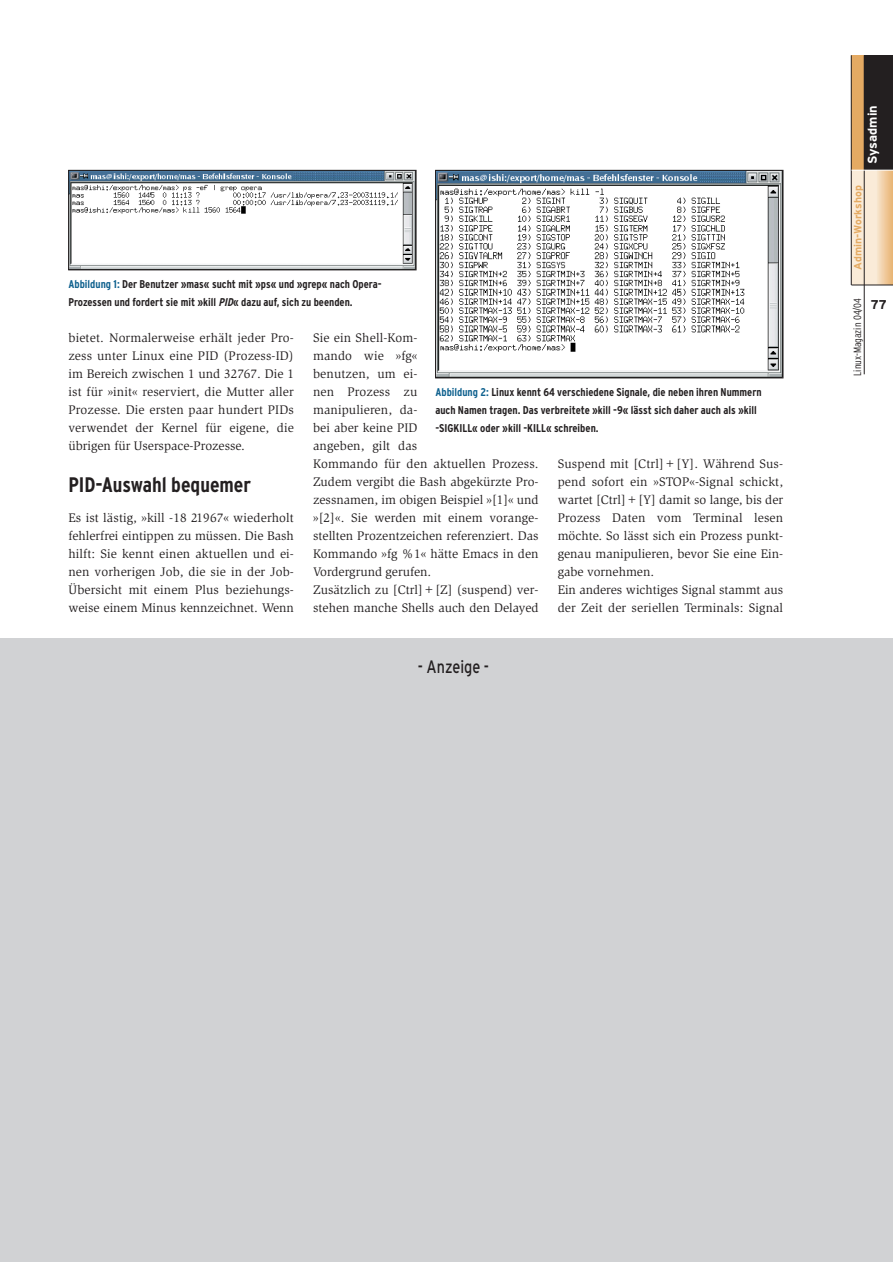
<style>
.page{position:relative;width:893px;height:1262px;background:#fff}
.page>*{position:absolute;margin:0;border:0;box-sizing:border-box;transform-origin:0 0}
.t1{font:700 condensed 21px "Interstate";color:#231f20}
.t2{font:18px "Interstate";color:#231f20;scale:.8 1}
.t3{font:12.75px/18px "Slimbach";color:#231f20;text-align:justify}
.t4{font:700 12.75px "Interstate";color:#fff}
.t5{font:700 12.75px "Interstate";color:#231f20}
.t6{font:700 condensed 11.25px/18px "Interstate";color:#231f20}
.t7{font:300 condensed 10.5px "Interstate";color:#231f20}
.t8{font:700 10.5px "Interstate";color:#e4aa63}
.s1{color:#0f618e}
.s2{font-style:italic}
</style>
<div class="page">
<div style="left:851px;top:55px;width:41px;height:230px;background:#e4aa63"></div>
<div style="left:864px;top:55px;width:28px;height:115px;background:#231f20"></div>
<div style="left:851px;top:170px;width:25px;height:115px;background:#faebd8"></div>
<svg style="left:876px;top:171px;width:16px;height:114px;background:#f0cea4"></svg>
<hr style="left:851px;top:55px;width:1px;height:230px;background:#231f20">
<hr style="left:863px;top:55px;width:1px;height:319px;background:#231f20">
<hr style="left:851px;top:170px;width:41px;height:1px;background:#fff">
<hr style="left:851px;top:285px;width:41px;height:1px;background:#231f20">
<img style="left:70px;top:172px;width:344px;height:96px">
<div style="left:68px;top:170px;width:348px;height:100px;border:1px solid #231f20"></div>
<img style="left:437px;top:172px;width:344px;height:204px">
<div style="left:435px;top:170px;width:348px;height:208px;border:1px solid #231f20"></div>
<div style="left:0;top:638px;width:892px;height:623px;background:#d1d2d4"></div>
<p class="t6" style="left:68px;top:276px;width:314px"><span class="s1">Abbildung 1:</span> Der Benutzer »mas« sucht mit »ps« und »grep« nach Opera-<br>Prozessen und fordert sie mit »kill <span class="s2">PID</span>« dazu auf, sich zu beenden.</p>
<p class="t3" style="left:68px;top:330px;width:227px">bietet. Normalerweise erhält jeder Pro&shy;zess unter Linux eine PID (Prozess-ID) im Bereich zwischen 1 und 32767. Die 1 ist für »init« reserviert, die Mutter aller Prozesse. Die ersten paar hundert PIDs verwendet der Kernel für eigene, die übrigen für Userspace-Prozesse.</p>
<h1 class="t1" style="left:68px;top:477px;width:184px">PID-Auswahl bequemer</h1>
<p class="t3" style="left:68px;top:510px;width:227px">Es ist lästig, »kill -18 21967« wiederholt fehlerfrei eintippen zu müssen. Die Bash hilft: Sie kennt einen aktuellen und ei&shy;nen vorherigen Job, die sie in der Job-Übersicht mit einem Plus beziehungs&shy;weise einem Minus kennzeichnet. Wenn</p>
<p class="t3" style="left:313px;top:330px;width:227px;text-align:left">Sie ein Shell-Kom-<br>mando wie »fg«<br>benutzen, um ei-<br>nen Prozess zu<br>manipulieren, da-<br>bei aber keine PID<br>angeben, gilt das<br>Kommando für den aktuellen Prozess.<br>Zudem vergibt die Bash abgekürzte Pro&shy;zessnamen, im obigen Beispiel »[1]« und »[2]«. Sie werden mit einem vorange&shy;stellten Prozentzeichen referenziert. Das<br>Kommando »fg %1« hätte Emacs in den<br>Vordergrund gerufen.<br>Zusätzlich zu [Ctrl]+[Z] (suspend) ver&shy;stehen manche Shells auch den Delayed</p>
<p class="t6" style="left:435px;top:384px;width:328px"><span class="s1">Abbildung 2:</span> Linux kennt 64 verschiedene Signale, die neben ihren Nummern auch Namen tragen. Das verbreitete »kill -9« lässt sich daher auch als »kill -SIGKILL« oder »kill -KILL« schreiben.</p>
<p class="t3" style="left:557px;top:456px;width:227px;text-align:left">Suspend mit [Ctrl]+[Y]. Während Sus&shy;pend sofort ein »STOP«-Signal schickt, wartet [Ctrl]+[Y] damit so lange, bis der Prozess Daten vom Terminal lesen möchte. So lässt sich ein Prozess punkt&shy;genau manipulieren, bevor Sie eine Ein&shy;gabe vornehmen.<br>Ein anderes wichtiges Signal stammt aus der Zeit der seriellen Terminals: Signal</p>
<h2 class="t2" style="left:418px;top:659px;width:90px">- Anzeige -</h2>
<p class="t4" style="left:867px;top:164px;width:60px;rotate:-90deg">Sysadmin</p>
<p class="t8" style="left:853px;top:269px;width:86px;rotate:-90deg">Admin-Workshop</p>
<p class="t7" style="left:853px;top:376px;width:79px;rotate:-90deg">Linux-Magazin 04/04</p>
<p class="t5" style="left:870px;top:300px;width:18px">77</p>
</div>
